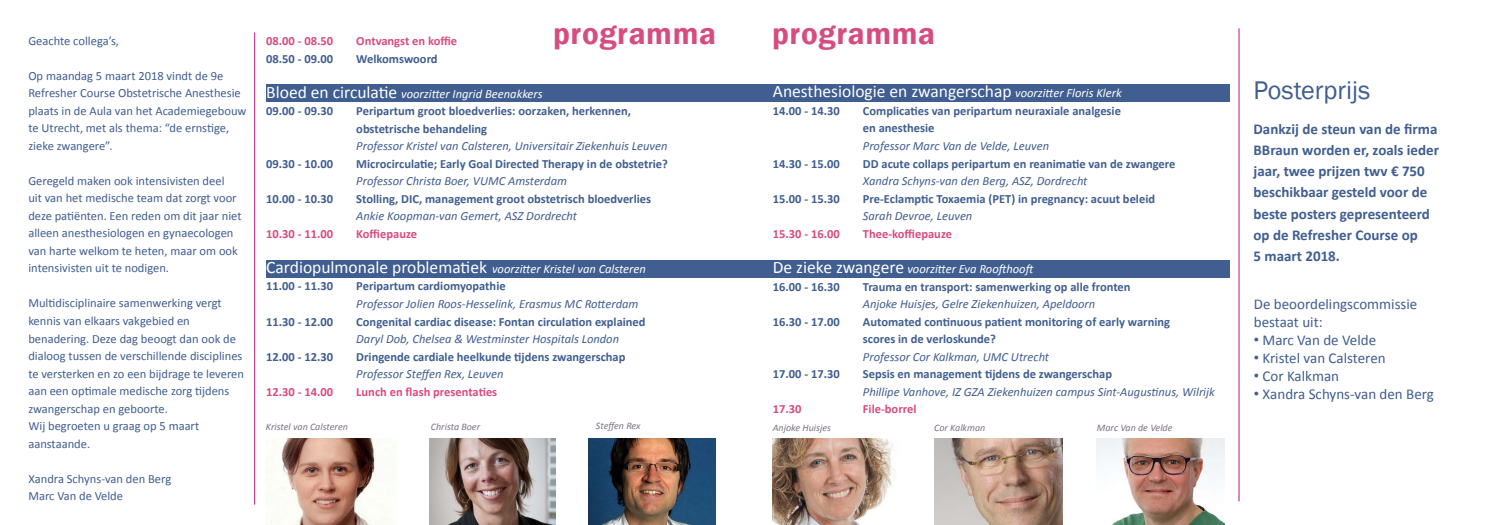
<style>
.page{position:relative;width:1489px;height:525px;background:#fff}
.page>*{position:absolute;margin:0;border:0;box-sizing:border-box;transform-origin:0 0}
.t1{font:600 31.25px "Franklin Gothic";letter-spacing:.02em;color:#d74c80}
.t2{font:26.25px "Franklin Gothic";color:#405e90}
.t3{font:17.5px "Calibri";color:#fff}
.t4{font:700 15px/21.2px "Calibri";color:#405e90}
.t5{font:15px/18px "Calibri";color:#405e90}
.t6{font:700 12.5px/17.5px "Calibri";color:#405e90}
.t7{font:12.5px/17.5px "Calibri";color:#405e90}
.t8{font:italic 12.5px "Calibri";color:#405e90}
.t9{font:italic 12.5px/17.5px "Calibri";color:#fff}
.t10{font:700 12.5px "Calibri";color:#d74c80}
.t11{font:italic 10px "Calibri";color:#7d7083}
.s1{font-style:normal;font-size:17.5px}
.s2{font-weight:700;font-style:normal;color:#405e90}
.s3{font-style:italic;font-size:12.5px}
</style>
<div class="page">
<img style="left:279px;top:438px;width:107px;height:86px">
<img style="left:430px;top:438px;width:125px;height:86px">
<img style="left:588px;top:438px;width:127px;height:86px">
<div style="left:266px;top:84px;width:963px;height:18px;background:#405e90"></div>
<div style="left:266px;top:259px;width:963px;height:18px;background:#405e90"></div>
<hr style="left:254px;top:32px;width:1px;height:472px;background:#c44699">
<img style="left:772px;top:438px;width:123px;height:86px">
<img style="left:1096px;top:438px;width:128px;height:86px">
<img style="left:934px;top:438px;width:128px;height:86px">
<hr style="left:1238px;top:28px;width:1px;height:473px;background:#c44699">
<p class="t7" style="left:28px;top:32px;width:92px">Geachte collega’s,</p>
<p class="t7" style="left:28px;top:67px;width:220px">Op maandag 5 maart 2018 vindt de 9e Refresher Course Obstetrische Anesthesie plaats in de Aula van het Academiegebouw te Utrecht, met als thema: “de ernstige, zieke zwangere”.</p>
<p class="t7" style="left:28px;top:172px;width:215px">Geregeld maken ook intensivisten deel<br>uit van het medische team dat zorgt voor deze patiënten. Een reden om dit jaar niet alleen anesthesiologen en gynaecologen van harte welkom te heten, maar om ook intensivisten uit te nodigen.</p>
<p class="t7" style="left:28px;top:294px;width:217px">Multidisciplinaire samenwerking vergt kennis van elkaars vakgebied en benadering. Deze dag beoogt dan ook de dialoog tussen de verschillende disciplines te versterken en zo een bijdrage te leveren aan een optimale medische zorg tijdens zwangerschap en geboorte.<br>Wij begroeten u graag op 5 maart aanstaande.</p>
<p class="t7" style="left:28px;top:469px;width:144px">Xandra Schyns-van den Berg<br>Marc Van de Velde</p>
<p class="t10" style="left:266px;top:33px;width:68px">08.00 - 08.50</p>
<p class="t10" style="left:356px;top:33px;width:102px">Ontvangst en koffie</p>
<h1 class="t1" style="left:553px;top:15px;width:164px">programma</h1>
<h1 class="t1" style="left:772px;top:15px;width:164px">programma</h1>
<p class="t6" style="left:266px;top:50px;width:68px">08.50 - 09.00</p>
<p class="t6" style="left:356px;top:50px;width:83px">Welkomswoord</p>
<p class="t9" style="left:266px;top:84px;width:278px"><span class="s1">Bloed en circulatie</span> voorzitter Ingrid Beenakkers<br><span class="s2">09.00 - 09.30</span></p>
<h3 class="t3" style="left:772px;top:80px;width:350px">Anesthesiologie en zwangerschap <span class="s3">voorzitter Floris Klerk</span></h3>
<p class="t6" style="left:772px;top:102px;width:68px">14.00 - 14.30</p>
<p class="t6" style="left:862px;top:102px;width:259px">Complicaties van peripartum neuraxiale analgesie en anesthesie</p>
<p class="t8" style="left:862px;top:137px;width:188px">Professor Marc Van de Velde, Leuven</p>
<p class="t6" style="left:772px;top:154px;width:68px">14.30 - 15.00</p>
<p class="t6" style="left:862px;top:154px;width:314px">DD acute collaps peripartum en reanimatie van de zwangere</p>
<p class="t8" style="left:862px;top:172px;width:226px">Xandra Schyns-van den Berg, ASZ, Dordrecht</p>
<p class="t6" style="left:772px;top:189px;width:68px">15.00 - 15.30</p>
<p class="t6" style="left:862px;top:189px;width:294px">Pre-Eclamptic Toxaemia (PET) in pregnancy: acuut beleid</p>
<p class="t8" style="left:862px;top:207px;width:111px">Sarah Devroe, Leuven</p>
<p class="t10" style="left:772px;top:225px;width:68px">15.30 - 16.00</p>
<p class="t10" style="left:862px;top:225px;width:91px">Thee-koffiepauze</p>
<p class="t9" style="left:772px;top:259px;width:263px"><span class="s1">De zieke zwangere</span> voorzitter Eva Roofthooft<br><span class="s2">16.00 - 16.30</span></p>
<p class="t6" style="left:356px;top:102px;width:276px">Peripartum groot bloedverlies: oorzaken, herkennen, obstetrische behandeling</p>
<p class="t8" style="left:356px;top:137px;width:313px">Professor Kristel van Calsteren, Universitair Ziekenhuis Leuven</p>
<p class="t6" style="left:266px;top:155px;width:68px">09.30 - 10.00</p>
<p class="t6" style="left:356px;top:155px;width:313px">Microcirculatie; Early Goal Directed Therapy in de obstetrie?</p>
<p class="t8" style="left:356px;top:172px;width:212px">Professor Christa Boer, VUMC Amsterdam</p>
<p class="t6" style="left:266px;top:190px;width:68px">10.00 - 10.30</p>
<p class="t6" style="left:356px;top:190px;width:296px">Stolling, DIC, management groot obstetrisch bloedverlies</p>
<p class="t8" style="left:356px;top:207px;width:222px">Ankie Koopman-van Gemert, ASZ Dordrecht</p>
<p class="t10" style="left:266px;top:226px;width:68px">10.30 - 11.00</p>
<p class="t10" style="left:356px;top:226px;width:62px">Koffiepauze</p>
<p class="t9" style="left:266px;top:259px;width:381px"><span class="s1">Cardiopulmonale problematiek</span> voorzitter Kristel van Calsteren<br><span class="s2">11.00 - 11.30</span></p>
<p class="t6" style="left:356px;top:277px;width:151px">Peripartum cardiomyopathie</p>
<p class="t8" style="left:356px;top:295px;width:284px">Professor Jolien Roos-Hesselink, Erasmus MC Rotterdam</p>
<p class="t6" style="left:862px;top:277px;width:269px">Trauma en transport: samenwerking op alle fronten</p>
<p class="t8" style="left:862px;top:295px;width:234px">Anjoke Huisjes, Gelre Ziekenhuizen, Apeldoorn</p>
<p class="t6" style="left:266px;top:312px;width:68px">11.30 - 12.00</p>
<p class="t6" style="left:356px;top:312px;width:291px">Congenital cardiac disease: Fontan circulation explained</p>
<p class="t8" style="left:356px;top:330px;width:264px">Daryl Dob, Chelsea &amp; Westminster Hospitals London</p>
<p class="t6" style="left:266px;top:347px;width:68px">12.00 - 12.30</p>
<p class="t6" style="left:356px;top:347px;width:271px">Dringende cardiale heelkunde tijdens zwangerschap</p>
<p class="t8" style="left:356px;top:365px;width:149px">Professor Steffen Rex, Leuven</p>
<p class="t10" style="left:266px;top:383px;width:68px">12.30 - 14.00</p>
<p class="t10" style="left:356px;top:383px;width:142px">Lunch en flash presentaties</p>
<p class="t11" style="left:266px;top:420px;width:83px">Kristel van Calsteren</p>
<p class="t11" style="left:431px;top:420px;width:51px">Christa Boer</p>
<p class="t11" style="left:596px;top:419px;width:46px">Steffen Rex</p>
<p class="t6" style="left:772px;top:312px;width:68px">16.30 - 17.00</p>
<p class="t6" style="left:862px;top:312px;width:309px">Automated continuous patient monitoring of early warning scores in de verloskunde?</p>
<p class="t8" style="left:862px;top:348px;width:188px">Professor Cor Kalkman, UMC Utrecht</p>
<p class="t6" style="left:772px;top:365px;width:68px">17.00 - 17.30</p>
<p class="t6" style="left:862px;top:365px;width:251px">Sepsis en management tijdens de zwangerschap</p>
<p class="t8" style="left:862px;top:383px;width:353px">Phillipe Vanhove, IZ GZA Ziekenhuizen campus Sint-Augustinus, Wilrijk</p>
<p class="t10" style="left:772px;top:401px;width:30px">17.30</p>
<p class="t10" style="left:862px;top:401px;width:55px">File-borrel</p>
<p class="t11" style="left:772px;top:420px;width:60px">Anjoke Huisjes</p>
<p class="t11" style="left:934px;top:420px;width:53px">Cor Kalkman</p>
<p class="t11" style="left:1096px;top:420px;width:77px">Marc Van de Velde</p>
<h2 class="t2" style="left:1253px;top:73px;width:118px">Posterprijs</h2>
<p class="t4" style="left:1253px;top:118px;width:187px">Dankzij de steun van de firma<br>BBraun worden er, zoals ieder jaar, twee prijzen twv € 750 beschikbaar gesteld voor de beste posters gepresenteerd op de Refresher Course op<br>5 maart 2018.</p>
<p class="t5" style="left:1253px;top:295px;width:165px">De beoordelingscommissie bestaat uit:</p>
<p class="t5" style="left:1253px;top:331px;width:124px"><sup>●</sup> Marc Van de Velde</p>
<p class="t5" style="left:1253px;top:349px;width:133px"><sup>●</sup> Kristel van Calsteren</p>
<p class="t5" style="left:1253px;top:367px;width:87px"><sup>●</sup> Cor Kalkman</p>
<p class="t5" style="left:1253px;top:385px;width:182px"><sup>●</sup> Xandra Schyns-van den Berg</p>
</div>
